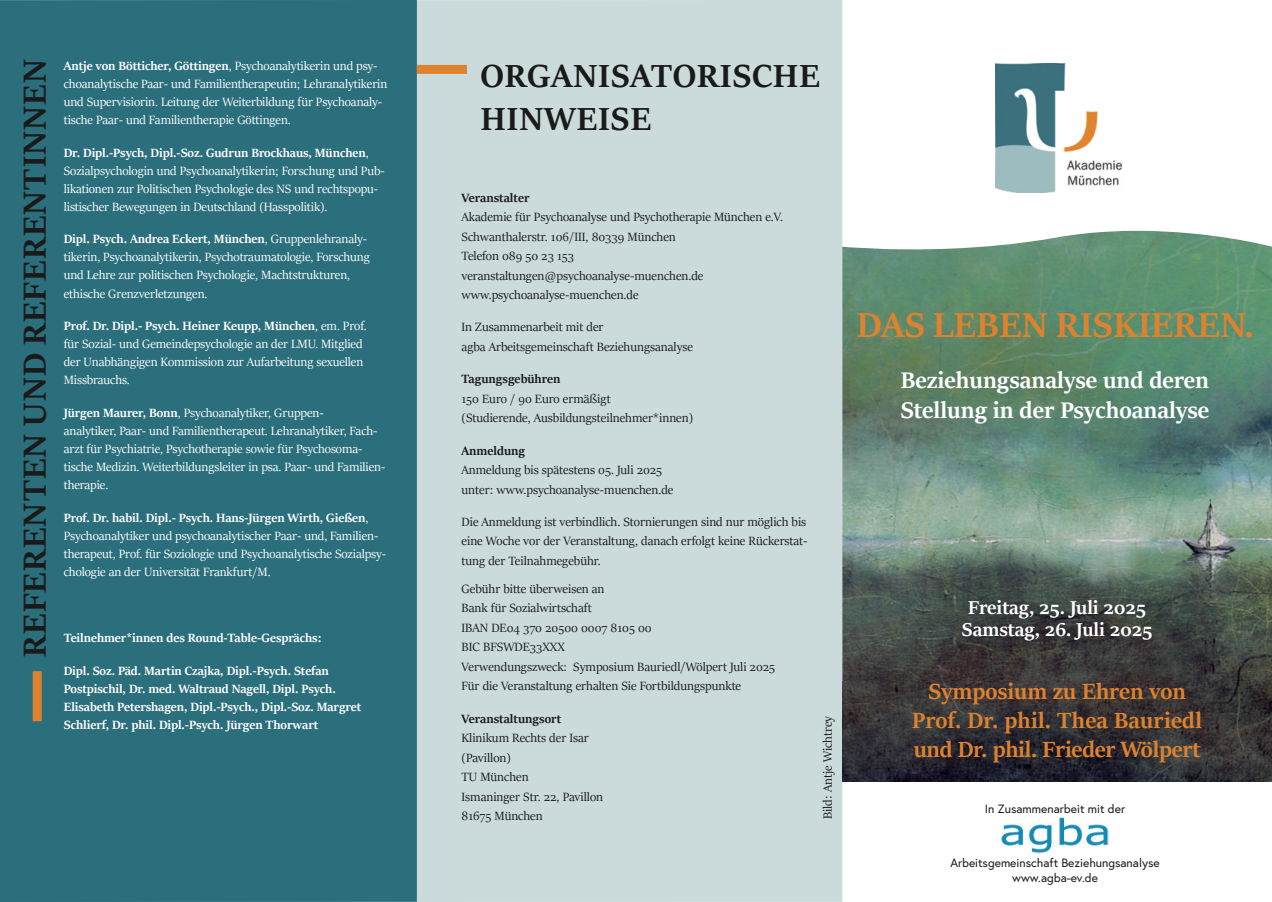
<style>
.page{position:relative;width:1272px;height:902px;background:#fff}
.page>*{position:absolute;margin:0;border:0;box-sizing:border-box;transform-origin:0 0}
.t1{font:700 39px "Sitka Banner";letter-spacing:.015em;color:#dd822f}
.t2{font:700 36px/43.2px "Sitka Banner";letter-spacing:.035em;color:#1a1a1a}
.t3{font:700 25.5px/30px "Sitka Banner";color:#fff}
.t4{font:700 24.75px/28.5px "Sitka Banner";color:#dd822f;text-align:center}
.t5{font:700 21px/22.5px "Sitka Banner";color:#fff}
.t6{font:13.5px/18px "Sitka Banner";letter-spacing:-.005em;color:#fff}
.t7{font:13.5px/19.5px "Sitka Banner";color:#1a1a1a}
.t8{font:700 13.5px/18px "Sitka Banner";letter-spacing:-.005em;color:#fff}
.t9{font:700 13.5px "Sitka Banner";color:#1a1a1a}
.t10{font:12px/15px "Europa";color:#1a1a1a;text-align:center}
.s1{font-weight:700}
</style>
<div class="page">
<div style="left:417px;top:0;width:425px;height:901px;background:#cbdbdc"></div>
<div style="left:0;top:0;width:417px;height:901px;background:#2b6e7c"></div>
<div style="left:417px;top:65px;width:50px;height:9px;background:#dd822f"></div>
<div style="left:33px;top:671px;width:9px;height:50px;background:#dd822f"></div>
<img style="left:842px;top:231px;width:429px;height:550px">
<img style="left:842px;top:247px;width:1px;height:534px">
<img style="left:995px;top:63px;width:128px;height:129px">
<img style="left:1001px;top:817px;width:107px;height:35px">
<h2 class="t2" style="left:15px;top:656px;width:599px;rotate:-90deg">REFERENTEN UND REFERENTINNEN</h2>
<p class="t6" style="left:64px;top:57px;width:325px"><span class="s1">Antje von Bötticher, Göttingen</span>, Psychoanalytikerin und psy&shy;choanalytische Paar- und Familientherapeutin; Lehranalytikerin und Supervisiorin. Leitung der Weiterbildung für Psychoanaly&shy;tische Paar- und Familientherapie Göttingen.</p>
<p class="t6" style="left:64px;top:144px;width:323px"><span class="s1">Dr. Dipl.-Psych, Dipl.-Soz. Gudrun Brockhaus, München</span>, Sozialpsychologin und Psychoanalytikerin; Forschung und Pub&shy;likationen zur Politischen Psychologie des NS und rechtspopu&shy;listischer Bewegungen in Deutschland (Hasspolitik).</p>
<p class="t6" style="left:64px;top:231px;width:307px"><span class="s1">Dipl. Psych. Andrea Eckert, München</span>, Gruppenlehranaly&shy;tikerin, Psychoanalytikerin, Psychotraumatologie, Forschung und Lehre zur politischen Psychologie, Machtstrukturen, ethische Grenzverletzungen.</p>
<p class="t6" style="left:64px;top:318px;width:304px"><span class="s1">Prof. Dr. Dipl.- Psych. Heiner Keupp, München</span>, em. Prof. für Sozial- und Gemeindepsychologie an der LMU. Mitglied der Unabhängigen Kommission zur Aufarbeitung sexuellen Missbrauchs.</p>
<p class="t6" style="left:64px;top:405px;width:323px"><span class="s1">Jürgen Maurer, Bonn</span>, Psychoanalytiker, Gruppen-<br>analytiker, Paar- und Familientherapeut. Lehranalytiker, Fach&shy;arzt für Psychiatrie, Psychotherapie sowie für Psychosoma&shy;tische Medizin. Weiterbildungsleiter in psa. Paar- und Familien&shy;therapie.</p>
<p class="t6" style="left:64px;top:509px;width:324px"><span class="s1">Prof. Dr. habil. Dipl.- Psych. Hans-Jürgen Wirth, Gießen</span>, Psychoanalytiker und psychoanalytischer Paar- und, Familien&shy;therapeut, Prof. für Soziologie und Psychoanalytische Sozialpsy&shy;chologie an der Universität Frankfurt/M.</p>
<p class="t8" style="left:64px;top:629px;width:259px">Teilnehmer*innen des Round-Table-Gesprächs:</p>
<p class="t8" style="left:64px;top:662px;width:299px">Dipl. Soz. Päd. Martin Czajka, Dipl.-Psych. Stefan Postpischil, Dr. med. Waltraud Nagell, Dipl. Psych.<br>Elisabeth Petershagen, Dipl.-Psych., Dipl.-Soz. Margret Schlierf, Dr. phil. Dipl.-Psych. Jürgen Thorwart</p>
<h2 class="t2" style="left:481px;top:56px;width:340px">ORGANISATORISCHE<br>HINWEISE</h2>
<p class="t9" style="left:461px;top:191px;width:69px">Veranstalter</p>
<p class="t7" style="left:461px;top:208px;width:323px">Akademie für Psychoanalyse und Psychotherapie München e.V.<br>Schwanthalerstr. 106/III, 80339 München<br>Telefon 089 50 23 153 veranstaltungen@psychoanalyse-muenchen.de www.psychoanalyse-muenchen.de</p>
<p class="t7" style="left:461px;top:318px;width:233px">In Zusammenarbeit mit der<br>agba Arbeitsgemeinschaft Beziehungsanalyse</p>
<p class="t9" style="left:461px;top:373px;width:100px">Tagungsgebühren</p>
<p class="t7" style="left:461px;top:389px;width:233px">150 Euro / 90 Euro ermäßigt<br>(Studierende, Ausbildungsteilnehmer*innen)</p>
<p class="t9" style="left:461px;top:444px;width:65px">Anmeldung</p>
<p class="t7" style="left:461px;top:461px;width:213px">Anmeldung bis spätestens 05. Juli 2025 unter: www.psychoanalyse-muenchen.de</p>
<p class="t7" style="left:461px;top:512px;width:347px;text-align:justify">Die Anmeldung ist verbindlich. Stornierungen sind nur möglich bis eine Woche vor der Veranstaltung, danach erfolgt keine Rückerstat&shy;tung der Teilnahmegebühr.</p>
<p class="t7" style="left:461px;top:579px;width:315px">Gebühr bitte überweisen an<br>Bank für Sozialwirtschaft<br>IBAN DE04 370 20500 0007 8105 00<br>BIC BFSWDE33XXX<br>Verwendungszweck: Symposium Bauriedl/Wölpert Juli 2025<br>Für die Veranstaltung erhalten Sie Fortbildungspunkte</p>
<p class="t9" style="left:461px;top:712px;width:101px">Veranstaltungsort</p>
<p class="t7" style="left:461px;top:728px;width:143px">Klinikum Rechts der Isar (Pavillon)<br>TU München<br>Ismaninger Str. 22, Pavillon<br>81675 München</p>
<p class="t7" style="left:818px;top:819px;width:105px;rotate:-90deg">Bild: Antje Wichtrey</p>
<h1 class="t1" style="left:856px;top:307px;width:399px">DAS LEBEN RISKIEREN.</h1>
<h3 class="t3" style="left:900px;top:366px;width:310px">Beziehungsanalyse und deren<br>Stellung in der Psychoanalyse</h3>
<h3 class="t5" style="left:961px;top:597px;width:192px">Freitag, 25. Juli 2025<br>Samstag, 26. Juli 2025</h3>
<h3 class="t4" style="left:912px;top:678px;width:291px">Symposium zu Ehren von<br>Prof. Dr. phil. Thea Bauriedl und Dr. phil. Frieder Wölpert</h3>
<p class="t10" style="left:984px;top:800px;width:142px">In Zusammenarbeit mit der</p>
<p class="t10" style="left:950px;top:854px;width:211px">Arbeitsgemeinschaft Beziehungsanalyse www.agba-ev.de</p>
</div>
